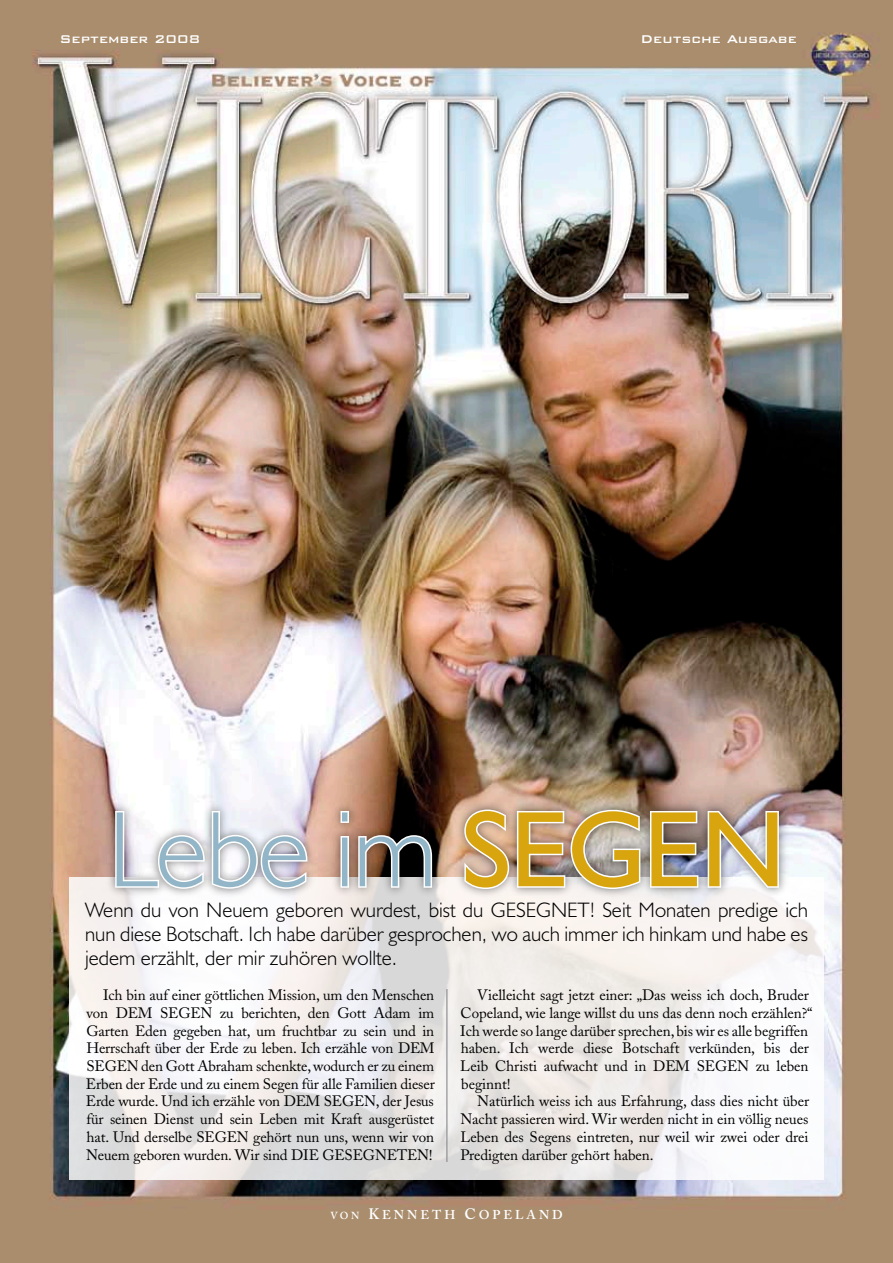
<style>
.page{position:relative;width:893px;height:1263px;background:#fff}
.page>*{position:absolute;margin:0;border:0;box-sizing:border-box;transform-origin:0 0}
.t1{font:300 108px "Humanist 521 BT";letter-spacing:-.01em;color:#92b5c7}
.t2{font:300 21px/24px "Humanist 521 BT";color:#000;text-align:justify}
.t3{font:15px/17.7px "Adobe Caslon";letter-spacing:-.005em;color:#000;text-align:justify}
.t4{font:500 15px "Bank Gothic BT";color:#fff}
.t5{font:600 12.75px "Adobe Caslon";letter-spacing:.235em;color:#fff}
.s1{font-weight:400;color:#d8a50e}
.s2{font-size:10.2px}
.s3{font-size:15px}
</style>
<div class="page">
<img style="left:0;top:0;width:893px;height:1263px">
<svg style="left:69px;top:877px;width:755px;height:303px"></svg>
<div style="left:104px;top:798px;width:687px;height:102px;background:#000;opacity:.5"></div>
<svg style="left:114px;top:809px;width:195px;height:81px"></svg>
<svg style="left:339px;top:809px;width:12px;height:80px"></svg>
<svg style="left:357px;top:834px;width:77px;height:55px"></svg>
<img style="left:462px;top:808px;width:180px;height:82px">
<svg style="left:648px;top:809px;width:52px;height:80px"></svg>
<svg style="left:706px;top:809px;width:74px;height:80px"></svg>
<hr style="left:446px;top:989px;width:1px;height:173px;background:#898a8e">
<p class="t4" style="left:60px;top:31px;width:142px">September 2008</p>
<p class="t4" style="left:641px;top:31px;width:158px">Deutsche Ausgabe</p>
<h1 class="t1" style="left:108px;top:783px;width:679px">Lebe im <span class="s1">SEGEN</span></h1>
<h2 class="t2" style="left:85px;top:898px;width:724px">Wenn du von Neuem geboren wurdest, bist du GESEGNET! Seit Monaten predige ich nun diese Botschaft. Ich habe darüber gesprochen, wo auch immer ich hinkam und habe es jedem erzählt, der mir zuhören wollte.</h2>
<p class="t3" style="left:86px;top:986px;width:350px;text-indent:17px">Ich bin auf einer göttlichen Mission, um den Menschen von DEM SEGEN zu berichten, den Gott Adam im Garten Eden gegeben hat, um fruchtbar zu sein und in Herrschaft über der Erde zu leben. Ich erzähle von DEM SEGEN den Gott Abraham schenkte,wodurch er zu einem Erben der Erde und zu einem Segen für alle Familien dieser Erde wurde. Und ich erzähle von DEM SEGEN, der Jesus für seinen Dienst und sein Leben mit Kraft ausgerüstet hat. Und derselbe SEGEN gehört nun uns, wenn wir von Neuem geboren wurden. Wir sind DIE GESEGNETEN!</p>
<p class="t3" style="left:460px;top:986px;width:354px;text-align:left;text-indent:17px">Vielleicht sagt jetzt einer: „Das weiss ich doch, Bruder Copeland, wie lange willst du uns das denn noch erzählen?“ Ich werde so lange darüber sprechen, bis wir es alle begriffen haben. Ich werde diese Botschaft verkünden, bis der Leib Christi aufwacht und in DEM SEGEN zu leben beginnt!</p>
<p class="t3" style="left:460px;top:1093px;width:350px;text-indent:17px">Natürlich weiss ich aus Erfahrung, dass dies nicht über Nacht passieren wird. Wir werden nicht in ein völlig neues Leben des Segens eintreten, nur weil wir zwei oder drei Predigten darüber gehört haben.</p>
<p class="t5" style="left:330px;top:1206px;width:234px"><span class="s2">VON</span> <span class="s3">K</span>ENNETH <span class="s3">C</span>OPELAND</p>
</div>
